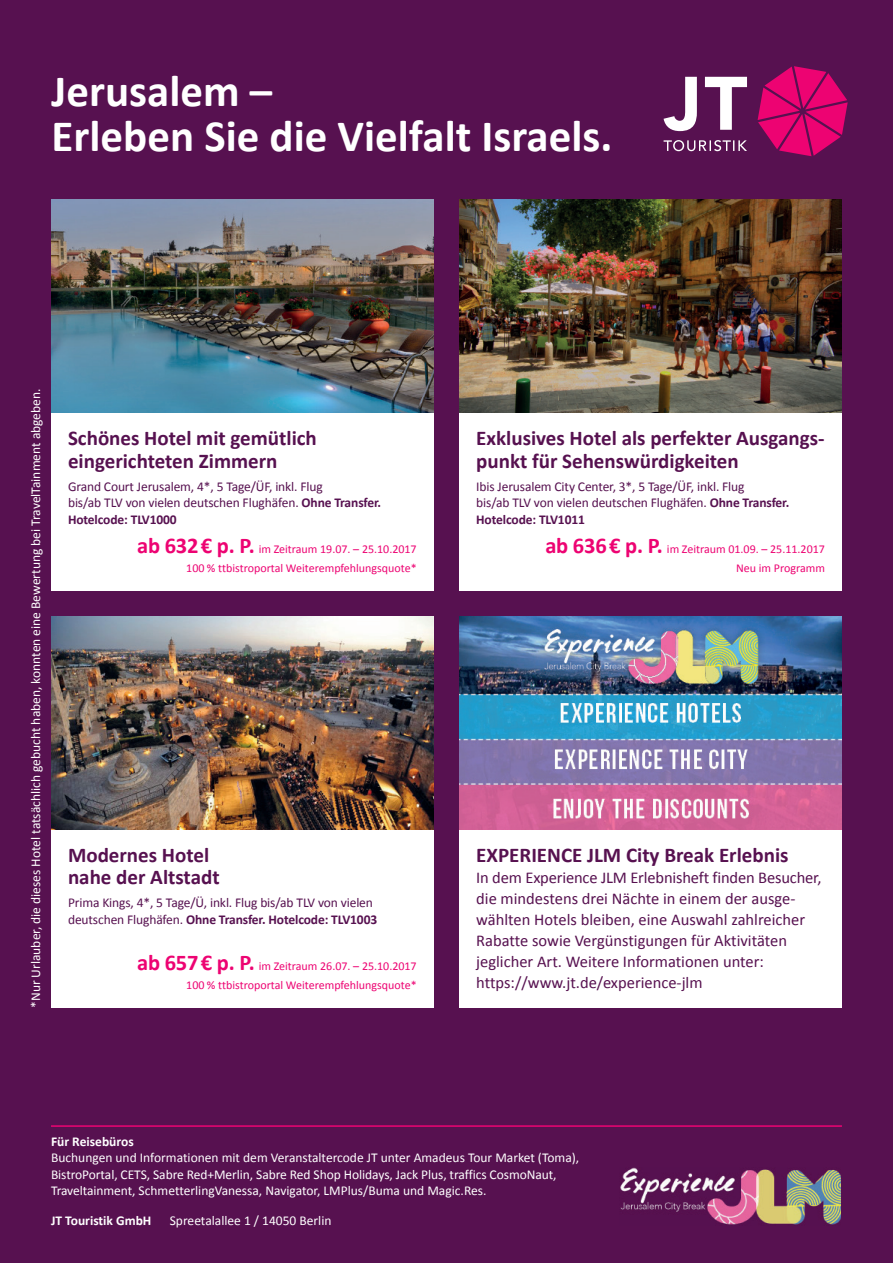
<style>
.page{position:relative;width:893px;height:1263px;background:#571150}
.page>*{position:absolute;margin:0;border:0;box-sizing:border-box;transform-origin:0 0}
.t1{font:700 45px/45px "Calibri";color:#fff}
.t2{font:700 21px/22.5px "Calibri";color:#571150}
.t3{font:16.5px/21px "Calibri";color:#571150}
.t4{font:13.5px/16.5px "Calibri";color:#fff}
.t5{font:13.5px/16.5px "Calibri";letter-spacing:-.01em;color:#571150}
.t6{font:700 13.5px "Calibri";color:#fff}
.t7{font:12px/19.5px "Calibri";color:#ed0372;text-align:right}
.s1{font-weight:700}
.s2{font-weight:700;font-size:22.5px}
</style>
<div class="page">
<svg style="left:664px;top:140px;width:83px;height:11px"></svg>
<svg style="left:664px;top:77px;width:83px;height:54px"></svg>
<svg style="left:758px;top:66px;width:90px;height:90px"></svg>
<div style="left:51px;top:829px;width:383px;height:179px;background:#fff"></div>
<img style="left:51px;top:617px;width:383px;height:212px">
<div style="left:51px;top:412px;width:383px;height:179px;background:#fff"></div>
<img style="left:51px;top:200px;width:383px;height:212px">
<div style="left:459px;top:412px;width:383px;height:179px;background:#fff"></div>
<img style="left:459px;top:200px;width:383px;height:212px">
<hr style="left:51px;top:1125px;width:791px;height:2px;background:#ed0372">
<img style="left:620px;top:1167px;width:221px;height:58px">
<div style="left:459px;top:829px;width:383px;height:179px;background:#fff"></div>
<img style="left:459px;top:617px;width:383px;height:212px">
<h1 class="t1" style="left:52px;top:66px;width:562px">Jerusalem –<br>Erleben Sie die Vielfalt Israels.</h1>
<p class="t4" style="left:28px;top:1008px;width:621px;rotate:-90deg">*Nur Urlauber, die dieses Hotel tatsächlich gebucht haben, konnten eine Bewertung bei TravelTainment abgeben.</p>
<h2 class="t2" style="left:68px;top:426px;width:250px">Schönes Hotel mit gemütlich eingerichteten Zimmern</h2>
<p class="t5" style="left:68px;top:478px;width:315px">Grand Court Jerusalem, 4*, 5 Tage/ÜF, inkl. Flug<br>bis/ab TLV von vielen deutschen Flughäfen. <span class="s1">Ohne Transfer.<br>Hotelcode: TLV1000</span></p>
<p class="t7" style="left:137px;top:539px;width:281px"><span class="s2">ab 632 € p. P.</span> im Zeitraum 19.07. – 25.10.2017<br>100 % ttbistroportal Weiterempfehlungsquote*</p>
<h2 class="t2" style="left:68px;top:843px;width:153px">Modernes Hotel nahe der Altstadt</h2>
<p class="t5" style="left:68px;top:895px;width:311px">Prima Kings, 4*, 5 Tage/Ü, inkl. Flug bis/ab TLV von vielen deutschen Flughäfen. <span class="s1">Ohne Transfer. Hotelcode: TLV1003</span></p>
<p class="t7" style="left:137px;top:956px;width:281px"><span class="s2">ab 657 € p. P.</span> im Zeitraum 26.07. – 25.10.2017<br>100 % ttbistroportal Weiterempfehlungsquote*</p>
<h2 class="t2" style="left:476px;top:426px;width:350px">Exklusives Hotel als perfekter Ausgangs&shy;punkt für Sehenswürdigkeiten</h2>
<p class="t5" style="left:476px;top:478px;width:315px">Ibis Jerusalem City Center, 3*, 5 Tage/ÜF, inkl. Flug<br>bis/ab TLV von vielen deutschen Flughäfen. <span class="s1">Ohne Transfer.<br>Hotelcode: TLV1011</span></p>
<p class="t7" style="left:545px;top:539px;width:281px"><span class="s2">ab 636 € p. P.</span> im Zeitraum 01.09. – 25.11.2017<br>Neu im Programm</p>
<h2 class="t2" style="left:476px;top:843px;width:314px">EXPERIENCE JLM City Break Erlebnis</h2>
<p class="t3" style="left:476px;top:867px;width:347px">In dem Experience JLM Erlebnisheft finden Besucher, die mindestens drei Nächte in einem der ausge&shy;wählten Hotels bleiben, eine Auswahl zahlreicher Rabatte sowie Vergünstigungen für Aktivitäten jeglicher Art. Weitere Informationen unter: https://www.jt.de/experience-jlm</p>
<p class="t6" style="left:51px;top:1133px;width:84px">Für Reisebüros</p>
<p class="t4" style="left:51px;top:1150px;width:530px">Buchungen und Informationen mit dem Veranstaltercode JT unter Amadeus Tour Market (Toma),<br>BistroPortal, CETS, Sabre Red+Merlin, Sabre Red Shop Holidays, Jack Plus, traffics CosmoNaut,<br>Traveltainment, SchmetterlingVanessa, Navigator, LMPlus/Buma und Magic.Res.</p>
<p class="t6" style="left:51px;top:1212px;width:102px">JT Touristik GmbH</p>
<p class="t4" style="left:170px;top:1212px;width:163px">Spreetalallee 1 / 14050 Berlin</p>
</div>
